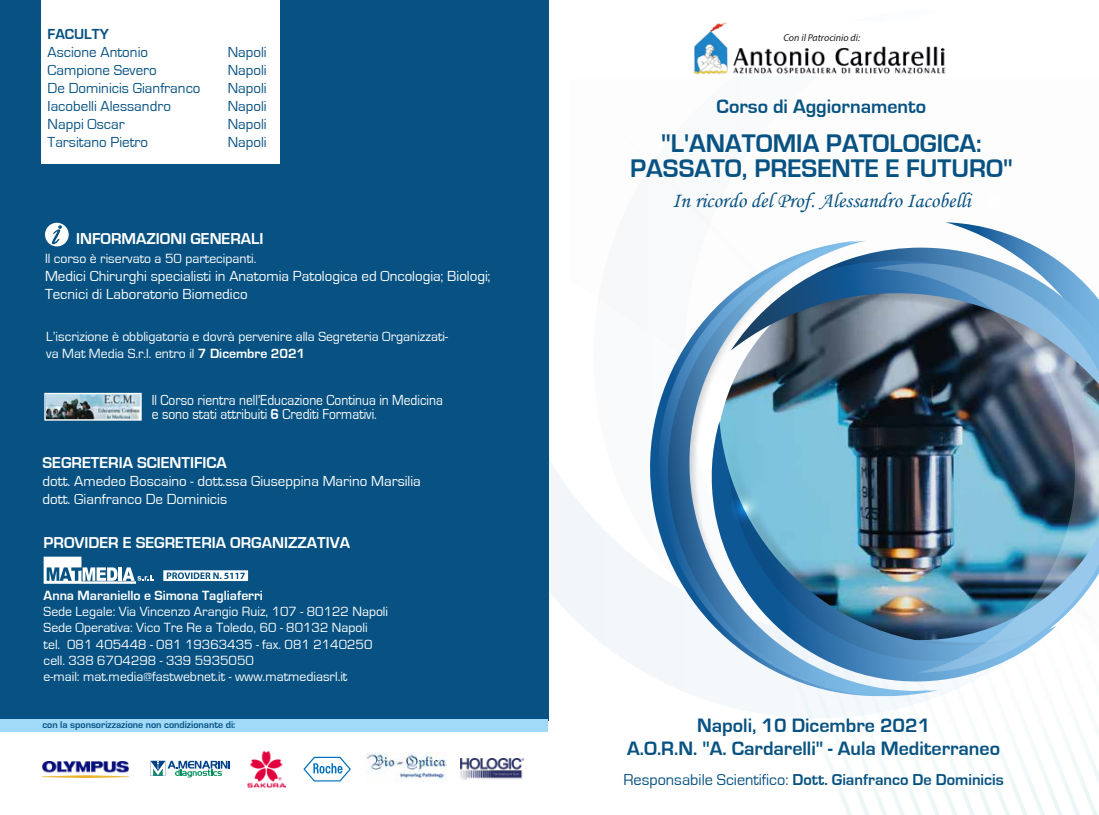
<style>
.page{position:relative;width:1099px;height:815px;background:#fff}
.page>*{position:absolute;margin:0;border:0;box-sizing:border-box;transform-origin:0 0}
.t1{font:700 26.25px/25px "Eurostile";color:#075282;text-align:center}
.t2{font:21.25px "Corsiva";color:#075282}
.t3{font:700 20px/22.5px "Eurostile";color:#075282;text-align:center}
.t4{font:700 16.25px "Eurostile";color:#fff}
.t5{font:700 16.25px "Eurostile";color:#075282}
.t6{font:15px/18px "Eurostile";color:#fff}
.t7{font:15px "Eurostile";color:#075282}
.t8{font:15px/13.8px "Eurostile";color:#fff;scale:.9 1}
.t9{font:700 15px "Eurostile";color:#075282}
.t10{font:13.75px/16.2px "Eurostile";color:#fff}
.t11{font:700 13.75px "Eurostile";color:#fff}
.t12{font:700 10px "Eurostile";color:#075282}
.t13{font:italic 10px "Myriad Pro";color:#1d1d1b}
.s1{font-weight:700}
.s2{font-weight:400}
</style>
<div class="page">
<svg style="left:832px;top:741px;width:17px;height:74px"></svg>
<svg style="left:849px;top:739px;width:17px;height:76px"></svg>
<svg style="left:866px;top:738px;width:18px;height:77px"></svg>
<svg style="left:884px;top:739px;width:17px;height:76px"></svg>
<svg style="left:901px;top:738px;width:17px;height:77px"></svg>
<svg style="left:918px;top:736px;width:18px;height:79px"></svg>
<svg style="left:936px;top:737px;width:17px;height:78px"></svg>
<svg style="left:953px;top:736px;width:17px;height:79px"></svg>
<svg style="left:970px;top:735px;width:17px;height:80px"></svg>
<svg style="left:987px;top:733px;width:18px;height:82px"></svg>
<svg style="left:1005px;top:730px;width:93px;height:85px"></svg>
<svg style="left:548px;top:230px;width:317px;height:488px"></svg>
<svg style="left:593px;top:230px;width:272px;height:472px"></svg>
<svg style="left:946px;top:222px;width:92px;height:26px"></svg>
<svg style="left:938px;top:248px;width:123px;height:15px"></svg>
<svg style="left:633px;top:241px;width:8px;height:472px"></svg>
<svg style="left:641px;top:241px;width:297px;height:472px"></svg>
<img style="left:668px;top:251px;width:253px;height:445px">
<img style="left:871px;top:263px;width:227px;height:410px">
<svg style="left:727px;top:490px;width:35px;height:35px"></svg>
<div style="left:0;top:0;width:548px;height:720px;background:#075282"></div>
<div style="left:41px;top:0;width:239px;height:164px;background:#fff"></div>
<img style="left:46px;top:395px;width:94px;height:24px">
<div style="left:44px;top:393px;width:98px;height:28px;border:1px solid #fff"></div>
<svg style="left:44px;top:557px;width:110px;height:27px"></svg>
<svg style="left:163px;top:570px;width:85px;height:11px"></svg>
<svg style="left:45px;top:223px;width:24px;height:23px"></svg>
<div style="left:0;top:719px;width:548px;height:12px;background:#a1daf8"></div>
<img style="left:693px;top:22px;width:253px;height:53px">
<img style="left:367px;top:752px;width:79px;height:28px">
<img style="left:43px;top:761px;width:85px;height:16px">
<img style="left:248px;top:751px;width:38px;height:37px">
<svg style="left:150px;top:761px;width:80px;height:16px"></svg>
<svg style="left:303px;top:757px;width:48px;height:24px"></svg>
<img style="left:461px;top:759px;width:62px;height:20px">
<p class="t9" style="left:48px;top:26px;width:63px">FACULTY</p>
<p class="t7" style="left:48px;top:44px;width:102px">Ascione Antonio</p>
<p class="t7" style="left:228px;top:44px;width:40px">Napoli</p>
<p class="t7" style="left:48px;top:62px;width:111px">Campione Severo</p>
<p class="t7" style="left:228px;top:62px;width:40px">Napoli</p>
<p class="t7" style="left:48px;top:80px;width:154px">De Dominicis Gianfranco</p>
<p class="t7" style="left:228px;top:80px;width:40px">Napoli</p>
<p class="t7" style="left:48px;top:98px;width:125px">Iacobelli Alessandro</p>
<p class="t7" style="left:228px;top:98px;width:40px">Napoli</p>
<p class="t7" style="left:48px;top:116px;width:79px">Nappi Oscar</p>
<p class="t7" style="left:228px;top:116px;width:40px">Napoli</p>
<p class="t7" style="left:48px;top:134px;width:102px">Tarsitano Pietro</p>
<p class="t7" style="left:228px;top:134px;width:40px">Napoli</p>
<p class="t4" style="left:76px;top:230px;width:189px">INFORMAZIONI GENERALI</p>
<p class="t10" style="left:45px;top:250px;width:213px">Il corso è riservato a 50 partecipanti.</p>
<p class="t6" style="left:45px;top:267px;width:447px">Medici Chirurghi specialisti in Anatomia Patologica ed Oncologia; Biologi;<br>Tecnici di Laboratorio Biomedico</p>
<p class="t10" style="left:46px;top:329px;width:403px">L’iscrizione è obbligatoria e dovrà pervenire alla Segreteria Organizzati&shy;va Mat Media S.r.l. entro il <span class="s1">7 Dicembre 2021</span></p>
<p class="t8" style="left:152px;top:394px;width:325px">Il Corso rientra nell’Educazione Continua in Medicina e sono stati attribuiti <span class="s1">6</span> Crediti Formativi.</p>
<p class="t4" style="left:43px;top:453px;width:186px">SEGRETERIA SCIENTIFICA</p>
<p class="t6" style="left:43px;top:472px;width:380px">dott. Amedeo Boscaino - dott.ssa Giuseppina Marino Marsilia dott. Gianfranco De Dominicis</p>
<p class="t4" style="left:44px;top:534px;width:308px">PROVIDER E SEGRETERIA ORGANIZZATIVA</p>
<p class="t11" style="left:44px;top:588px;width:221px">Anna Maraniello e Simona Tagliaferri</p>
<p class="t10" style="left:44px;top:604px;width:346px">Sede Legale: Via Vincenzo Arangio Ruiz, 107 - 80122 Napoli Sede Operativa: Vico Tre Re a Toledo, 60 - 80132 Napoli<br>tel. 081 405448 - 081 19363435 - fax. 081 2140250 cell. 338 6704298 - 339 5935050<br>e-mail: mat.media@fastwebnet.it - www.matmediasrl.it</p>
<p class="t12" style="left:42px;top:720px;width:194px">con la sponsorizzazione non condizionante di:</p>
<p class="t13" style="left:783px;top:31px;width:78px">Con il Patrocinio di:</p>
<h3 class="t3" style="left:716px;top:96px;width:211px">Corso di Aggiornamento</h3>
<h1 class="t1" style="left:630px;top:131px;width:384px">"L'ANATOMIA PATOLOGICA:<br>PASSATO, PRESENTE E FUTURO"</h1>
<h2 class="t2" style="left:672px;top:188px;width:300px">In ricordo del Prof. Alessandro Iacobelli</h2>
<h3 class="t3" style="left:627px;top:715px;width:374px">Napoli, 10 Dicembre 2021<br>A.O.R.N. "A. Cardarelli" - Aula Mediterraneo</h3>
<p class="t5" style="left:623px;top:771px;width:382px"><span class="s2">Responsabile Scientifico:</span> Dott. Gianfranco De Dominicis</p>
</div>
